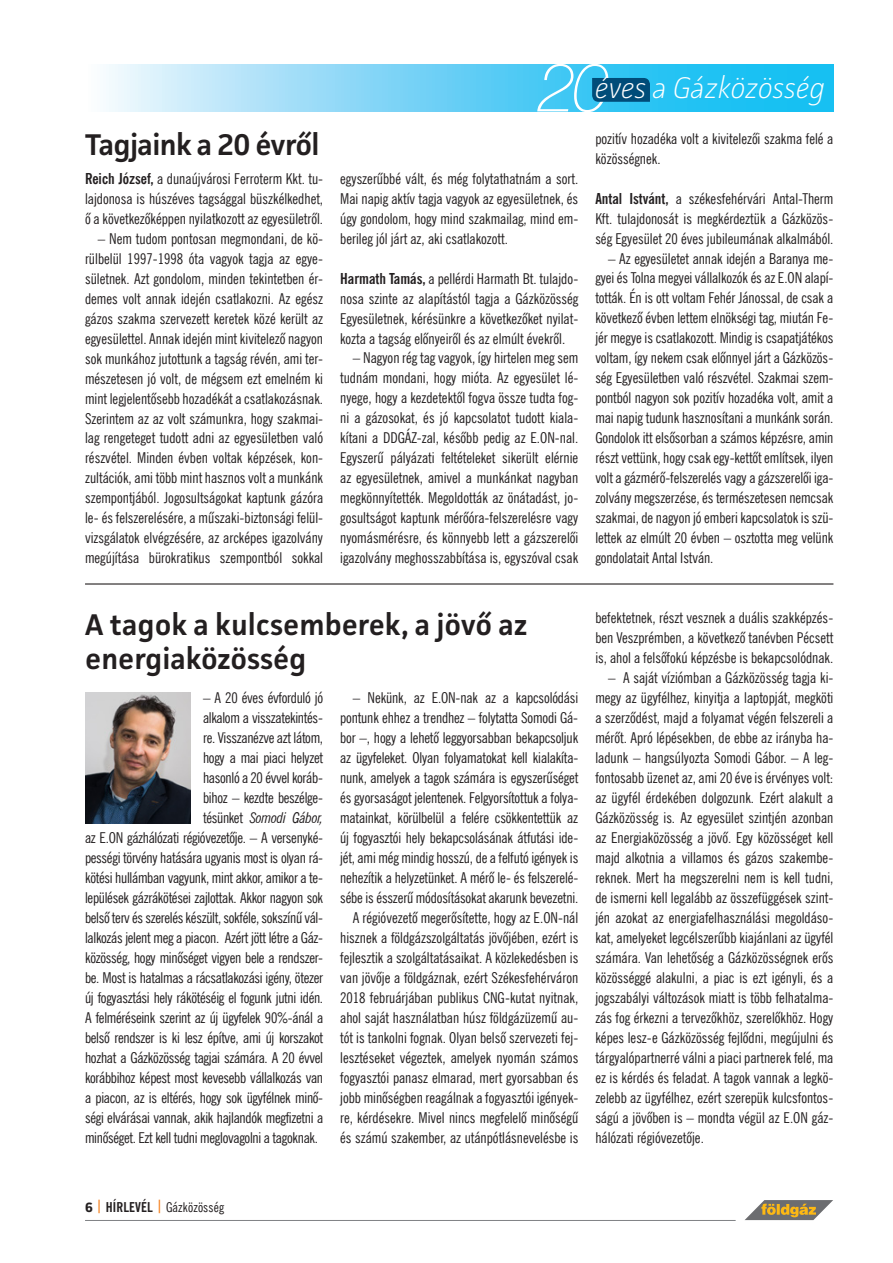
<style>
.page{position:relative;width:893px;height:1263px;background:#fff}
.page>*{position:absolute;margin:0;border:0;box-sizing:border-box;transform-origin:0 0}
.t1{font:600 30px/34.5px "Facit";color:#231f20}
.t2{font:italic 200 30px "Facit";letter-spacing:-.015em;color:#fff}
.t3{font:600 30px "Facit";letter-spacing:-.02em;color:#231f20}
.t4{font:15px/20px "News Gothic Condensed";color:#231f20;text-align:justify}
.t5{font:italic condensed 15px "News Gothic";letter-spacing:-.02em;color:#231f20}
.t6{font:13.5px "News Gothic Condensed";letter-spacing:.01em;color:#231f20}
.s1{font-family:"News Gothic";font-weight:700;font-stretch:condensed}
.s2{font-family:"News Gothic Condensed";font-style:normal;font-stretch:normal}
.s3{font-family:"Facit";font-weight:700}
.s4{font-family:"News Gothic";font-weight:700;font-stretch:condensed;color:#f58220}
</style>
<div class="page">
<hr style="left:85px;top:1220px;width:651px;height:1px;background:#808285">
<svg style="left:745px;top:1200px;width:88px;height:20px"></svg>
<svg style="left:106px;top:64px;width:727px;height:47px;background:#74d4f6"></svg>
<svg style="left:537px;top:64px;width:113px;height:48px;background:#3eadd5"></svg>
<hr style="left:85px;top:583px;width:748px;height:1px;background:#231f20">
<img style="left:85px;top:692px;width:105px;height:131px">
<h1 class="t3" style="left:85px;top:126px;width:236px">Tagjaink a 20 évről</h1>
<p class="t4" style="left:85px;top:168px;width:240px"><span class="s1">Reich József,</span> a dunaújvárosi Ferroterm Kkt. tu&shy;lajdonosa is húszéves tagsággal büszkélkedhet, ô a következôképpen nyilatkozott az egyesületrôl.</p>
<p class="t4" style="left:85px;top:228px;width:240px;text-indent:13px">– Nem tudom pontosan megmondani, de kö&shy;rülbelül 1997-1998 óta vagyok tagja az egye&shy;sületnek. Azt gondolom, minden tekintetben ér&shy;demes volt annak idején csatlakozni. Az egész gázos szakma szervezett keretek közé került az egyesülettel. Annak idején mint kivitelezô nagyon sok munkához jutottunk a tagság révén, ami ter&shy;mészetesen jó volt, de mégsem ezt emelném ki mint legjelentôsebb hozadékát a csatlakozásnak.<br>Szerintem az az volt számunkra, hogy szakmai&shy;lag rengeteget tudott adni az egyesületben való részvétel. Minden évben voltak képzések, kon&shy;zultációk, ami több mint hasznos volt a munkánk szempontjából. Jogosultságokat kaptunk gázóra le- és felszerelésére, a mûszaki-biztonsági felül&shy;vizsgálatok elvégzésére, az arcképes igazolvány megújítása bürokratikus szempontból sokkal</p>
<p class="t4" style="left:340px;top:168px;width:240px">egyszerûbbé vált, és még folytathatnám a sort.<br>Mai napig aktív tagja vagyok az egyesületnek, és úgy gondolom, hogy mind szakmailag, mind em&shy;berileg jól járt az, aki csatlakozott.</p>
<p class="t4" style="left:340px;top:268px;width:240px"><span class="s1">Harmath Tamás,</span> a pellérdi Harmath Bt. tulajdo&shy;nosa szinte az alapítástól tagja a Gázközösség Egyesületnek, kérésünkre a következôket nyilat&shy;kozta a tagság elônyeirôl és az elmúlt évekrôl.</p>
<p class="t4" style="left:340px;top:348px;width:240px;text-indent:13px">– Nagyon rég tag vagyok, így hirtelen meg sem tudnám mondani, hogy mióta. Az egyesület lé&shy;nyege, hogy a kezdetektôl fogva össze tudta fog&shy;ni a gázosokat, és jó kapcsolatot tudott kiala&shy;kítani a DDGÁZ-zal, késôbb pedig az E.ON-nal.<br>Egyszerû pályázati feltételeket sikerült elérnie az egyesületnek, amivel a munkánkat nagyban megkönnyítették. Megoldották az önátadást, jo&shy;gosultságot kaptunk mérôóra-felszerelésre vagy nyomásmérésre, és könnyebb lett a gázszerelôi igazolvány meghosszabbítása is, egyszóval csak</p>
<h1 class="t2" style="left:595px;top:69px;width:232px">éves a Gázközösség</h1>
<p class="t4" style="left:595px;top:128px;width:240px">pozitív hozadéka volt a kivitelezôi szakma felé a közösségnek.</p>
<p class="t4" style="left:595px;top:188px;width:240px"><span class="s1">Antal Istvánt,</span> a székesfehérvári Antal-Therm Kft. tulajdonosát is megkérdeztük a Gázközös&shy;ség Egyesület 20 éves jubileumának alkalmából.</p>
<p class="t4" style="left:595px;top:248px;width:240px;text-indent:13px">– Az egyesületet annak idején a Baranya me&shy;gyei és Tolna megyei vállalkozók és az E.ON alapí&shy;tották. Én is ott voltam Fehér Jánossal, de csak a következô évben lettem elnökségi tag, miután Fe&shy;jér megye is csatlakozott. Mindig is csapatjátékos voltam, így nekem csak elônnyel járt a Gázközös&shy;ség Egyesületben való részvétel. Szakmai szem&shy;pontból nagyon sok pozitív hozadéka volt, amit a mai napig tudunk hasznosítani a munkánk során.<br>Gondolok itt elsôsorban a számos képzésre, amin részt vettünk, hogy csak egy-kettôt említsek, ilyen volt a gázmérô-felszerelés vagy a gázszerelôi iga&shy;zolvány megszerzése, és természetesen nemcsak szakmai, de nagyon jó emberi kapcsolatok is szü&shy;lettek az elmúlt 20 évben – osztotta meg velünk gondolatait Antal István.</p>
<h1 class="t1" style="left:85px;top:607px;width:444px">A tagok a kulcsemberek, a jövő az energiaközösség</h1>
<p class="t4" style="left:203px;top:688px;width:122px">– A 20 éves évforduló jó alkalom a visszatekintés&shy;re. Visszanézve azt látom, hogy a mai piaci helyzet hasonló a 20 évvel koráb&shy;bihoz – kezdte beszélge-</p>
<p class="t5" style="left:203px;top:809px;width:122px"><span class="s2">tésünket</span> Somodi Gábor,</p>
<p class="t4" style="left:85px;top:828px;width:240px">az E.ON gázhálózati régióvezetôje. – A versenyké&shy;pességi törvény hatására ugyanis most is olyan rá&shy;kötési hullámban vagyunk, mint akkor, amikor a te&shy;lepülések gázrákötései zajlottak. Akkor nagyon sok belsô terv és szerelés készült, sokféle, sokszínû vál&shy;lalkozás jelent meg a piacon. Azért jött létre a Gáz&shy;közösség, hogy minôséget vigyen bele a rendszer&shy;be. Most is hatalmas a rácsatlakozási igény, ötezer új fogyasztási hely rákötéséig el fogunk jutni idén.<br>A felméréseink szerint az új ügyfelek 90%-ánál a belsô rendszer is ki lesz építve, ami új korszakot hozhat a Gázközösség tagjai számára. A 20 évvel korábbihoz képest most kevesebb vállalkozás van a piacon, az is eltérés, hogy sok ügyfélnek minô&shy;ségi elvárásai vannak, akik hajlandók megfizetni a minôséget. Ezt kell tudni meglovagolni a tagoknak.</p>
<p class="t4" style="left:340px;top:688px;width:240px;text-align:right">– Nekünk, az E.ON-nak az a kapcsolódási pontunk ehhez a trendhez – folytatta Somodi Gá&shy;bor –, hogy a lehetô leggyorsabban bekapcsoljuk az ügyfeleket. Olyan folyamatokat kell kialakíta&shy;nunk, amelyek a tagok számára is egyszerûséget és gyorsaságot jelentenek. Felgyorsítottuk a folya&shy;matainkat, körülbelül a felére csökkentettük az új fogyasztói hely bekapcsolásának átfutási ide&shy;jét, ami még mindig hosszú, de a felfutó igények is nehezítik a helyzetünket. A mérô le- és felszerelé&shy;sébe is ésszerû módosításokat akarunk bevezetni.<br>A régióvezetô megerôsítette, hogy az E.ON-nál hisznek a földgázszolgáltatás jövôjében, ezért is fejlesztik a szolgáltatásaikat. A közlekedésben is van jövôje a földgáznak, ezért Székesfehérváron 2018 februárjában publikus CNG-kutat nyitnak, ahol saját használatban húsz földgázüzemû au&shy;tót is tankolni fognak. Olyan belsô szervezeti fej&shy;lesztéseket végeztek, amelyek nyomán számos fogyasztói panasz elmarad, mert gyorsabban és jobb minôségben reagálnak a fogyasztói igények&shy;re, kérdésekre. Mivel nincs megfelelô minôségû és számú szakember, az utánpótlásnevelésbe is</p>
<p class="t4" style="left:595px;top:608px;width:240px">befektetnek, részt vesznek a duális szakképzés&shy;ben Veszprémben, a következô tanévben Pécsett is, ahol a felsôfokú képzésbe is bekapcsolódnak.</p>
<p class="t4" style="left:595px;top:668px;width:240px;text-indent:13px">– A saját víziómban a Gázközösség tagja ki&shy;megy az ügyfélhez, kinyitja a laptopját, megköti a szerzôdést, majd a folyamat végén felszereli a mérôt. Apró lépésekben, de ebbe az irányba ha&shy;ladunk – hangsúlyozta Somodi Gábor. – A leg&shy;fontosabb üzenet az, ami 20 éve is érvényes volt: az ügyfél érdekében dolgozunk. Ezért alakult a Gázközösség is. Az egyesület szintjén azonban az Energiaközösség a jövô. Egy közösséget kell majd alkotnia a villamos és gázos szakembe&shy;reknek. Mert ha megszerelni nem is kell tudni, de ismerni kell legalább az összefüggések szint&shy;jén azokat az energiafelhasználási megoldáso&shy;kat, amelyeket legcélszerûbb kiajánlani az ügyfél számára. Van lehetôség a Gázközösségnek erôs közösséggé alakulni, a piac is ezt igényli, és a jogszabályi változások miatt is több felhatalma&shy;zás fog érkezni a tervezôkhöz, szerelôkhöz. Hogy képes lesz-e Gázközösség fejlôdni, megújulni és tárgyalópartnerré válni a piaci partnerek felé, ma ez is kérdés és feladat. A tagok vannak a legkö&shy;zelebb az ügyfélhez, ezért szerepük kulcsfontos&shy;ságú a jövôben is – mondta végül az E.ON gáz&shy;hálózati régióvezetôje.</p>
<p class="t6" style="left:85px;top:1199px;width:140px"><span class="s3">6</span> <span class="s4">|</span> <span class="s1">HÍRLEVÉL</span> <span class="s4">|</span> Gázközösség</p>
</div>
